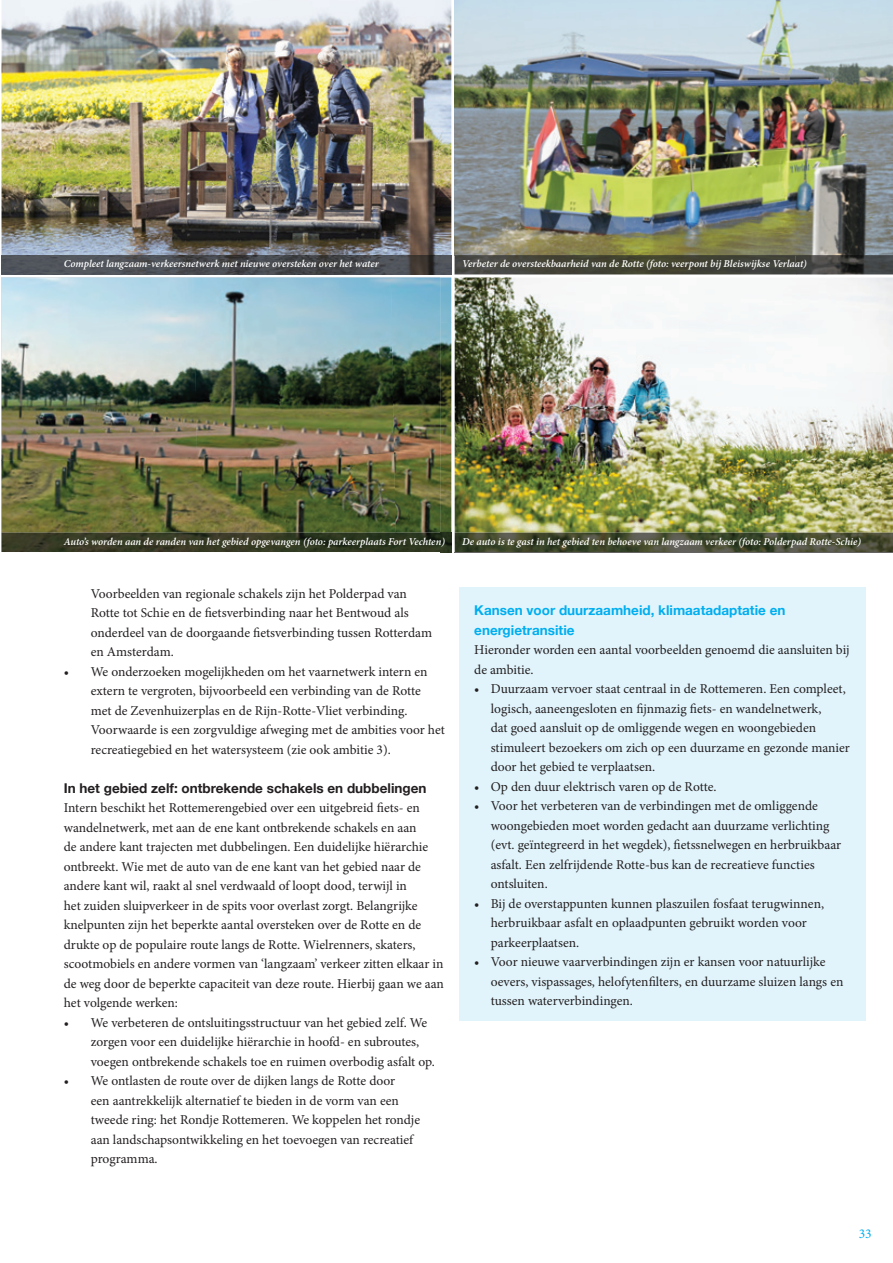
<style>
.page{position:relative;width:893px;height:1263px;background:#fff}
.page>*{position:absolute;margin:0;border:0;box-sizing:border-box;transform-origin:0 0}
.t1{font:13.5px/19.5px "Minion Pro";color:#231f20}
.t2{font:700 13.5px/19.5px "Helvetica Neue";color:#00aeef}
.t3{font:700 13.5px "Helvetica Neue";color:#231f20}
.t4{font:13.5px "Minion Pro";color:#00aeef}
.t5{font:italic 600 10.5px "Minion Pro";letter-spacing:-.005em;color:#fff}
</style>
<div class="page">
<img style="left:455px;top:0;width:438px;height:274px">
<img style="left:455px;top:277px;width:438px;height:256px">
<img style="left:394px;top:277px;width:57px;height:256px">
<img style="left:2px;top:277px;width:192px;height:176px">
<img style="left:194px;top:277px;width:200px;height:176px">
<img style="left:2px;top:453px;width:394px;height:80px">
<img style="left:2px;top:0;width:449px;height:255px">
<img style="left:2px;top:533px;width:449px;height:19px">
<img style="left:455px;top:533px;width:438px;height:19px">
<img style="left:2px;top:255px;width:449px;height:19px">
<div style="left:459px;top:587px;width:406px;height:433px;background:#e1f4fc"></div>
<p class="t5" style="left:64px;top:256px;width:316px">Compleet langzaam-verkeersnetwerk met nieuwe oversteken over het water</p>
<p class="t5" style="left:462px;top:256px;width:346px">Verbeter de oversteekbaarheid van de Rotte (foto: veerpont bij Bleiswijkse Verlaat)</p>
<p class="t5" style="left:64px;top:534px;width:383px">Auto’s worden aan de randen van het gebied opgevangen (foto: parkeerplaats Fort Vechten)</p>
<p class="t1" style="left:91px;top:584px;width:343px">Voorbeelden van regionale schakels zijn het Polderpad van Rotte tot Schie en de fietsverbinding naar het Bentwoud als onderdeel van de doorgaande fietsverbinding tussen Rotterdam en Amsterdam</p>
<p class="t1" style="left:91px;top:662px;width:356px;text-indent:-27px">• We onderzoeken mogelijkheden om het vaarnetwerk intern en extern te vergroten, bijvoorbeeld een verbinding van de Rotte met de Zevenhuizerplas en de Rijn-Rotte-Vliet verbinding Voorwaarde is een zorgvuldige afweging met de ambities voor het recreatiegebied en het watersysteem (zie ook ambitie 3)</p>
<p class="t3" style="left:64px;top:777px;width:364px">In het gebied zelf: ontbrekende schakels en dubbelingen</p>
<p class="t1" style="left:64px;top:798px;width:382px">Intern beschikt het Rottemerengebied over een uitgebreid fiets- en wandelnetwerk, met aan de ene kant ontbrekende schakels en aan<br>de andere kant trajecten met dubbelingen Een duidelijke hiërarchie ontbreekt Wie met de auto van de ene kant van het gebied naar de andere kant wil, raakt al snel verdwaald of loopt dood, terwijl in<br>het zuiden sluipverkeer in de spits voor overlast zorgt Belangrijke knelpunten zijn het beperkte aantal oversteken over de Rotte en de drukte op de populaire route langs de Rotte Wielrenners, skaters, scootmobiels en andere vormen van ‘langzaam’ verkeer zitten elkaar in de weg door de beperkte capaciteit van deze route Hierbij gaan we aan het volgende werken:</p>
<p class="t1" style="left:91px;top:1013px;width:343px;text-indent:-27px">• We verbeteren de ontsluitingsstructuur van het gebied zelf We zorgen voor een duidelijke hiërarchie in hoofd- en subroutes, voegen ontbrekende schakels toe en ruimen overbodig asfalt op</p>
<p class="t1" style="left:91px;top:1071px;width:331px;text-indent:-27px">• We ontlasten de route over de dijken langs de Rotte door<br>een aantrekkelijk alternatief te bieden in de vorm van een tweede ring: het Rondje Rottemeren We koppelen het rondje aan landschapsontwikkeling en het toevoegen van recreatief programma</p>
<p class="t5" style="left:462px;top:534px;width:400px">De auto is te gast in het gebied ten behoeve van langzaam verkeer (foto: Polderpad Rotte-Schie)</p>
<p class="t2" style="left:474px;top:601px;width:313px">Kansen voor duurzaamheid, klimaatadaptatie en energietransitie</p>
<p class="t1" style="left:474px;top:640px;width:377px">Hieronder worden een aantal voorbeelden genoemd die aansluiten bij de ambitie</p>
<p class="t1" style="left:491px;top:679px;width:361px;text-indent:-16px">• Duurzaam vervoer staat centraal in de Rottemeren Een compleet, logisch, aaneengesloten en fijnmazig fiets- en wandelnetwerk,<br>dat goed aansluit op de omliggende wegen en woongebieden stimuleert bezoekers om zich op een duurzame en gezonde manier door het gebied te verplaatsen</p>
<p class="t1" style="left:474px;top:777px;width:241px">• Op den duur elektrisch varen op de Rotte</p>
<p class="t1" style="left:491px;top:796px;width:352px;text-indent:-16px">• Voor het verbeteren van de verbindingen met de omliggende woongebieden moet worden gedacht aan duurzame verlichting (evt geïntegreerd in het wegdek), fietssnelwegen en herbruikbaar asfalt Een zelfrijdende Rotte-bus kan de recreatieve functies ontsluiten</p>
<p class="t1" style="left:491px;top:894px;width:335px;text-indent:-16px">• Bij de overstappunten kunnen plaszuilen fosfaat terugwinnen, herbruikbaar asfalt en oplaadpunten gebruikt worden voor parkeerplaatsen</p>
<p class="t1" style="left:491px;top:952px;width:354px;text-indent:-16px">• Voor nieuwe vaarverbindingen zijn er kansen voor natuurlijke oevers, vispassages, helofytenfilters, en duurzame sluizen langs en tussen waterverbindingen</p>
<p class="t4" style="left:859px;top:1224px;width:14px">33</p>
</div>
